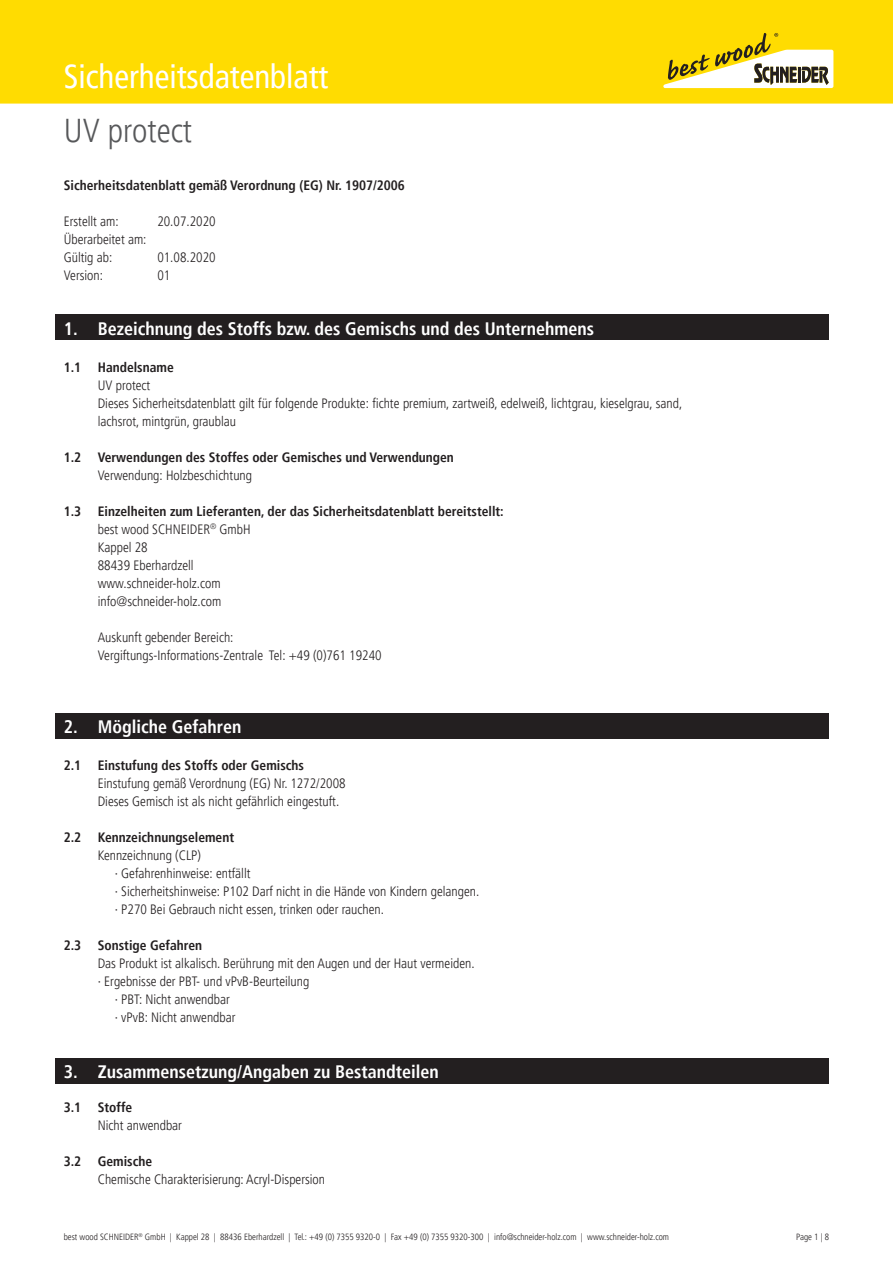
<style>
.page{position:relative;width:893px;height:1263px;background:#fff}
.page>*{position:absolute;margin:0;border:0;box-sizing:border-box;transform-origin:0 0}
.t1{font:condensed 33px "Frutiger LT Pro";color:#fff}
.t2{font:300 condensed 33px "Frutiger LT Pro";color:#57585a}
.t3{font:700 condensed 18px "Frutiger LT Pro";color:#fff}
.t4{font:300 condensed 13.5px/18px "Frutiger LT Pro";color:#231f20}
.t5{font:700 condensed 13.5px "Frutiger LT Pro";color:#231f20}
.t6{font:300 condensed 9px "Frutiger LT Pro";color:#231f20}
</style>
<div class="page">
<div style="left:0;top:0;width:893px;height:104px;background:#ffdc01"></div>
<svg style="left:663px;top:33px;width:170px;height:55px"></svg>
<div style="left:55px;top:315px;width:774px;height:25px;background:#231f20"></div>
<div style="left:55px;top:713px;width:774px;height:25px;background:#231f20"></div>
<div style="left:55px;top:1058px;width:774px;height:26px;background:#231f20"></div>
<h1 class="t1" style="left:64px;top:58px;width:266px">Sicherheitsdatenblatt</h1>
<h1 class="t2" style="left:64px;top:112px;width:130px">UV protect</h1>
<p class="t5" style="left:64px;top:177px;width:343px">Sicherheitsdatenblatt gemäß Verordnung (EG) Nr. 1907/2006</p>
<p class="t4" style="left:64px;top:212px;width:56px">Erstellt am:</p>
<p class="t4" style="left:157px;top:212px;width:60px">20.07.2020</p>
<p class="t4" style="left:64px;top:230px;width:84px">Überarbeitet am:<br>Gültig ab:</p>
<p class="t4" style="left:157px;top:248px;width:60px">01.08.2020</p>
<p class="t4" style="left:64px;top:266px;width:41px">Version:</p>
<p class="t4" style="left:157px;top:266px;width:14px">01</p>
<p class="t3" style="left:64px;top:318px;width:532px">1. Bezeichnung des Stoffs bzw. des Gemischs und des Unternehmens</p>
<p class="t5" style="left:64px;top:359px;width:112px">1.1 Handelsname</p>
<p class="t4" style="left:98px;top:376px;width:54px">UV protect</p>
<p class="t4" style="left:98px;top:394px;width:586px">Dieses Sicherheitsdatenblatt gilt für folgende Produkte: fichte premium, zartweiß, edelweiß, lichtgrau, kieselgrau, sand, lachsrot, mintgrün, graublau</p>
<p class="t5" style="left:64px;top:449px;width:392px">1.2 Verwendungen des Stoffes oder Gemisches und Verwendungen</p>
<p class="t4" style="left:98px;top:466px;width:156px">Verwendung: Holzbeschichtung</p>
<p class="t5" style="left:64px;top:503px;width:441px">1.3 Einzelheiten zum Lieferanten, der das Sicherheitsdatenblatt bereitstellt:</p>
<p class="t4" style="left:98px;top:520px;width:154px">best wood SCHNEIDER<sup>®</sup> GmbH</p>
<p class="t4" style="left:98px;top:538px;width:51px">Kappel 28</p>
<p class="t4" style="left:98px;top:556px;width:97px">88439 Eberhardzell</p>
<p class="t4" style="left:98px;top:574px;width:124px">www.schneider-holz.com</p>
<p class="t4" style="left:98px;top:592px;width:125px">info@schneider-holz.com</p>
<p class="t4" style="left:98px;top:628px;width:137px">Auskunft gebender Bereich:</p>
<p class="t4" style="left:98px;top:646px;width:285px">Vergiftungs-Informations-Zentrale Tel: +49 (0)761 19240</p>
<p class="t3" style="left:64px;top:716px;width:179px">2. Mögliche Gefahren</p>
<p class="t5" style="left:64px;top:757px;width:242px">2.1 Einstufung des Stoffs oder Gemischs</p>
<p class="t4" style="left:98px;top:774px;width:249px">Einstufung gemäß Verordnung (EG) Nr. 1272/2008</p>
<p class="t4" style="left:98px;top:792px;width:243px">Dieses Gemisch ist als nicht gefährlich eingestuft.</p>
<p class="t5" style="left:64px;top:829px;width:172px">2.2 Kennzeichnungselement</p>
<p class="t4" style="left:98px;top:846px;width:105px">Kennzeichnung (CLP)</p>
<p class="t4" style="left:115px;top:864px;width:137px">· Gefahrenhinweise: entfällt</p>
<p class="t4" style="left:115px;top:882px;width:366px">· Sicherheitshinweise: P102 Darf nicht in die Hände von Kindern gelangen.</p>
<p class="t4" style="left:115px;top:900px;width:271px">· P270 Bei Gebrauch nicht essen, trinken oder rauchen.</p>
<p class="t5" style="left:64px;top:937px;width:140px">2.3 Sonstige Gefahren</p>
<p class="t4" style="left:98px;top:954px;width:378px">Das Produkt ist alkalisch. Berührung mit den Augen und der Haut vermeiden.</p>
<p class="t4" style="left:98px;top:972px;width:213px">· Ergebnisse der PBT- und vPvB-Beurteilung</p>
<p class="t4" style="left:115px;top:990px;width:116px">· PBT: Nicht anwendbar</p>
<p class="t4" style="left:115px;top:1008px;width:122px">· vPvB: Nicht anwendbar</p>
<p class="t3" style="left:64px;top:1061px;width:377px">3. Zusammensetzung/Angaben zu Bestandteilen</p>
<p class="t5" style="left:64px;top:1099px;width:70px">3.1 Stoffe</p>
<p class="t4" style="left:98px;top:1116px;width:86px">Nicht anwendbar</p>
<p class="t5" style="left:64px;top:1153px;width:90px">3.2 Gemische</p>
<p class="t4" style="left:98px;top:1170px;width:229px">Chemische Charakterisierung: Acryl-Dispersion</p>
<p class="t6" style="left:64px;top:1232px;width:607px">best wood SCHNEIDER<sup>®</sup> GmbH | Kappel 28 | 88436 Eberhardzell | Tel.: +49 (0) 7355 9320-0 | Fax +49 (0) 7355 9320-300 | info@schneider-holz.com | www.schneider-holz.com</p>
<p class="t6" style="left:796px;top:1232px;width:34px">Page 1 | 8</p>
</div>
